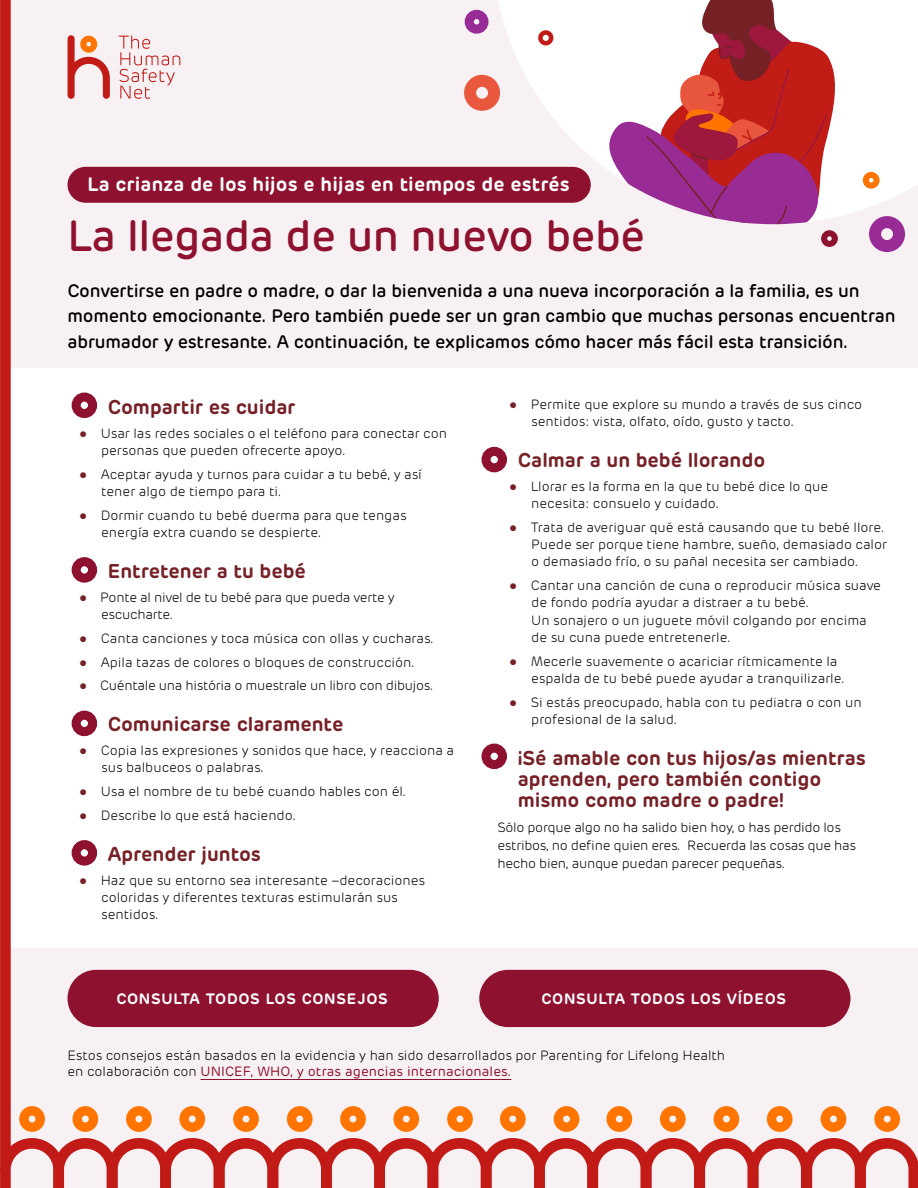
<style>
.page{position:relative;width:918px;height:1188px;background:#fff}
.page>*{position:absolute;margin:0;border:0;box-sizing:border-box;transform-origin:0 0}
.t1{font:500 43.5px "Rubrik";letter-spacing:-.01em;color:#8e1230}
.t2{font:600 19.8px/21px "Rubrik";color:#752127}
.t3{font:600 19.5px "Rubrik";letter-spacing:.01em;color:#fff}
.t4{font:500 18px/25.5px "Rubrik";letter-spacing:-.01em;color:#000}
.t5{font:600 15px "Rubrik";letter-spacing:.05em;color:#fff}
.t6{font:300 13.5px/17.2px "Rubrik";color:#000}
.t7{font:300 13.5px/18px "Rubrik";letter-spacing:-.02em;color:#000}
.s1{font-family:"Arial";font-weight:400;color:#752127}
.s2{font-weight:400;color:#8e1230}
</style>
<div class="page">
<div style="left:0;top:0;width:918px;height:368px;background:#f8f1f3"></div>
<div style="left:0;top:949px;width:918px;height:239px;background:#f8f1f3"></div>
<svg style="left:838px;top:0;width:80px;height:222px;fill:#fff"></svg>
<svg style="left:498px;top:0;width:107px;height:203px;fill:#fff"></svg>
<svg style="left:605px;top:0;width:233px;height:224px"></svg>
<svg style="left:67px;top:35px;width:43px;height:64px"></svg>
<svg style="left:119px;top:35px;width:61px;height:64px"></svg>
<div style="left:869px;top:216px;width:36px;height:36px;border:12px solid #982b95;border-radius:50%"></div>
<div style="left:464px;top:75px;width:36px;height:36px;border:12px solid #e9573d;border-radius:50%"></div>
<div style="left:465px;top:10px;width:24px;height:24px;border:9px solid #982b95;border-radius:50%"></div>
<div style="left:821px;top:230px;width:17px;height:17px;border:6px solid #8e1230;border-radius:50%"></div>
<div style="left:863px;top:172px;width:17px;height:17px;border:6px solid #ff7500;border-radius:50%"></div>
<div style="left:538px;top:30px;width:15px;height:15px;border:4px solid #c21b17;border-radius:50%"></div>
<svg style="left:72px;top:1106px;width:26px;height:26px"></svg>
<svg style="left:0;top:0;width:64px;height:1188px"></svg>
<svg style="left:126px;top:1106px;width:26px;height:26px"></svg>
<svg style="left:179px;top:1106px;width:26px;height:26px"></svg>
<svg style="left:233px;top:1106px;width:26px;height:26px"></svg>
<svg style="left:287px;top:1106px;width:26px;height:26px"></svg>
<svg style="left:340px;top:1106px;width:26px;height:26px"></svg>
<svg style="left:393px;top:1106px;width:26px;height:26px"></svg>
<svg style="left:447px;top:1106px;width:26px;height:26px"></svg>
<svg style="left:554px;top:1106px;width:25px;height:26px"></svg>
<svg style="left:500px;top:1106px;width:26px;height:26px"></svg>
<svg style="left:606px;top:1106px;width:26px;height:26px"></svg>
<svg style="left:660px;top:1106px;width:26px;height:26px"></svg>
<svg style="left:714px;top:1106px;width:25px;height:26px"></svg>
<svg style="left:767px;top:1106px;width:26px;height:26px"></svg>
<svg style="left:821px;top:1106px;width:25px;height:26px"></svg>
<svg style="left:874px;top:1106px;width:26px;height:26px"></svg>
<svg style="left:53px;top:1138px;width:865px;height:50px"></svg>
<div style="left:72px;top:393px;width:25px;height:25px;border:9px solid #8e1230;border-radius:50%"></div>
<div style="left:482px;top:447px;width:25px;height:25px;border:9px solid #8e1230;border-radius:50%"></div>
<div style="left:482px;top:744px;width:25px;height:25px;border:9px solid #8e1230;border-radius:50%"></div>
<div style="left:72px;top:557px;width:25px;height:26px;border:9px solid #8e1230;border-radius:50%"></div>
<div style="left:72px;top:711px;width:25px;height:25px;border:9px solid #8e1230;border-radius:50%"></div>
<div style="left:72px;top:840px;width:25px;height:26px;border:9px solid #8e1230;border-radius:50%"></div>
<div style="left:68px;top:970px;width:371px;height:57px;background:#8e1230;border-radius:29px"></div>
<div style="left:479px;top:970px;width:371px;height:57px;background:#8e1230;border-radius:29px"></div>
<hr style="left:201px;top:1079px;width:310px;height:1px;background:#8e1230">
<div style="left:68px;top:167px;width:523px;height:36px;background:#8e1230;border-radius:18px"></div>
<h3 class="t3" style="left:88px;top:172px;width:483px">La crianza de los hijos e hijas en tiempos de estrés</h3>
<h1 class="t1" style="left:68px;top:209px;width:579px">La llegada de un nuevo bebé</h1>
<p class="t4" style="left:68px;top:278px;width:830px">Convertirse en padre o madre, o dar la bienvenida a una nueva incorporación a la familia, es un momento emocionante. Pero también puede ser un gran cambio que muchas personas encuentran abrumador y estresante. A continuación, te explicamos cómo hacer más fácil esta transición.</p>
<h2 class="t2" style="left:108px;top:396px;width:189px">Compartir es cuidar</h2>
<p class="t6" style="left:101px;top:425px;width:347px;text-indent:-22px"><span class="s1">●</span> Usar las redes sociales o el teléfono para conectar con personas que pueden ofrecerte apoyo.</p>
<p class="t6" style="left:101px;top:466px;width:322px;text-indent:-22px"><span class="s1">●</span> Aceptar ayuda y turnos para cuidar a tu bebé, y así tener algo de tiempo para ti.</p>
<p class="t6" style="left:101px;top:507px;width:307px;text-indent:-22px"><span class="s1">●</span> Dormir cuando tu bebé duerma para que tengas energía extra cuando se despierte.</p>
<h2 class="t2" style="left:108px;top:560px;width:199px">Entretener a tu bebé</h2>
<p class="t7" style="left:101px;top:589px;width:295px;line-height:17.2px;text-indent:-22px"><span class="s1">●</span> Ponte al nivel de tu bebé para que pueda verte y escucharte.</p>
<p class="t6" style="left:79px;top:630px;width:356px"><span class="s1">●</span> Canta canciones y toca música con ollas y cucharas.</p>
<p class="t6" style="left:79px;top:654px;width:337px"><span class="s1">●</span> Apila tazas de colores o bloques de construcción.</p>
<p class="t7" style="left:79px;top:677px;width:356px"><span class="s1">●</span> Cuéntale una história o muestrale un libro con dibujos.</p>
<h2 class="t2" style="left:108px;top:714px;width:237px">Comunicarse claramente</h2>
<p class="t6" style="left:101px;top:742px;width:354px;text-indent:-22px"><span class="s1">●</span> Copia las expresiones y sonidos que hace, y reacciona a sus balbuceos o palabras.</p>
<p class="t6" style="left:79px;top:783px;width:329px"><span class="s1">●</span> Usa el nombre de tu bebé cuando hables con él.</p>
<p class="t6" style="left:79px;top:807px;width:219px"><span class="s1">●</span> Describe lo que está haciendo.</p>
<h2 class="t2" style="left:108px;top:843px;width:155px">Aprender juntos</h2>
<p class="t6" style="left:101px;top:872px;width:325px;text-indent:-22px"><span class="s1">●</span> Haz que su entorno sea interesante –decoraciones coloridas y diferentes texturas estimularán sus sentidos.</p>
<p class="t6" style="left:531px;top:396px;width:333px;text-indent:-22px"><span class="s1">●</span> Permite que explore su mundo a través de sus cinco sentidos: vista, olfato, oído, gusto y tacto.</p>
<h2 class="t2" style="left:518px;top:449px;width:249px">Calmar a un bebé llorando</h2>
<p class="t6" style="left:531px;top:478px;width:298px;text-indent:-22px"><span class="s1">●</span> Llorar es la forma en la que tu bebé dice lo que necesita: consuelo y cuidado.</p>
<p class="t6" style="left:531px;top:519px;width:357px;text-indent:-22px"><span class="s1">●</span> Trata de averiguar qué está causando que tu bebé llore.<br>Puede ser porque tiene hambre, sueño, demasiado calor o demasiado frío, o su pañal necesita ser cambiado.</p>
<p class="t6" style="left:531px;top:577px;width:351px;text-indent:-22px"><span class="s1">●</span> Cantar una canción de cuna o reproducir música suave de fondo podría ayudar a distraer a tu bebé.<br>Un sonajero o un juguete móvil colgando por encima de su cuna puede entretenerle.</p>
<p class="t6" style="left:531px;top:653px;width:315px;text-indent:-22px"><span class="s1">●</span> Mecerle suavemente o acariciar rítmicamente la espalda de tu bebé puede ayudar a tranquilizarle.</p>
<p class="t6" style="left:531px;top:694px;width:332px;text-indent:-22px"><span class="s1">●</span> Si estás preocupado, habla con tu pediatra o con un profesional de la salud.</p>
<h2 class="t2" style="left:518px;top:747px;width:350px">¡Sé amable con tus hijos/as mientras aprenden, pero también contigo mismo como madre o padre!</h2>
<p class="t7" style="left:498px;top:818px;width:360px">Sólo porque algo no ha salido bien hoy, o has perdido los estribos, no define quien eres. Recuerda las cosas que has hecho bien, aunque puedan parecer pequeñas.</p>
<p class="t5" style="left:116px;top:990px;width:273px">CONSULTA TODOS LOS CONSEJOS</p>
<p class="t5" style="left:542px;top:990px;width:246px">CONSULTA TODOS LOS VÍDEOS</p>
<p class="t6" style="left:68px;top:1047px;width:659px;line-height:16.5px">Estos consejos están basados en la evidencia y han sido desarrollados por Parenting for Lifelong Health en colaboración con <span class="s2">UNICEF, WHO, y otras agencias internacionales.</span></p>
</div>
